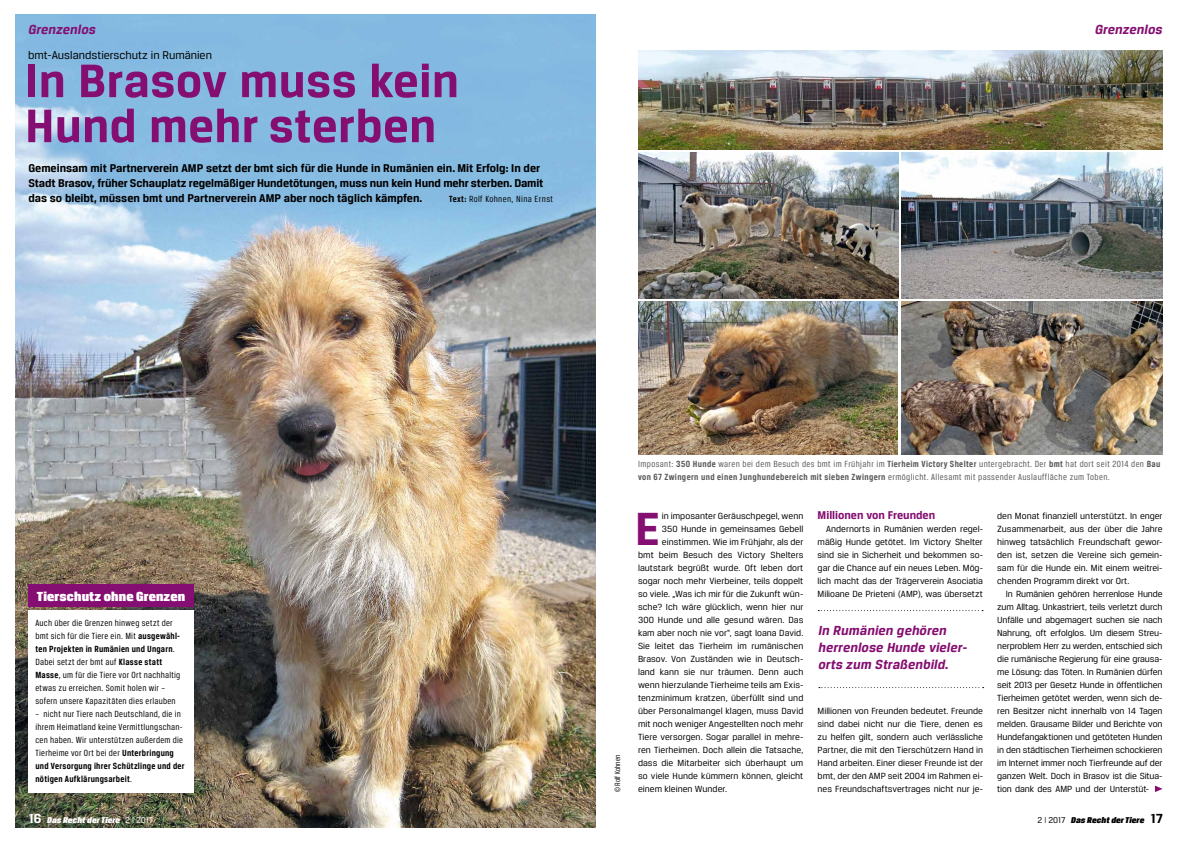
<style>
.page{position:relative;width:1191px;height:842px;background:#fff}
.page>*{position:absolute;margin:0;border:0;box-sizing:border-box;transform-origin:0 0}
.t1{font:700 50px/45px "Breuer Text";letter-spacing:.01em;color:#840e71}
.t2{font:700 49.5px "Breuer Text";color:#840e71}
.t3{font:italic 700 14px/17px "Breuer Text";letter-spacing:.01em;color:#840e71}
.t4{font:14px "Breuer Headline";letter-spacing:.01em;color:#fff}
.t5{font:700 12px/15px "Breuer Text";color:#000}
.t6{font:12px "Breuer Text";color:#000}
.t7{font:700 12px "Breuer Text";color:#840e71}
.t8{font:9.5px/13px "Breuer Text";color:#000;text-align:justify}
.t9{font:9.5px/13px "Breuer Condensed";letter-spacing:.025em;color:#000;scale:1.05 1}
.t10{font:9.5px/13px "Breuer Condensed";letter-spacing:.04em;color:#58585a;scale:1.05 1}
.t11{font:italic 9px "Breuer Headline";letter-spacing:.01em;color:#000}
.t12{font:italic 9px "Breuer Headline";letter-spacing:.01em;color:#fff}
.t13{font:8px "Breuer Condensed";color:#000}
.s1{font-weight:700}
.s2{font-family:"Breuer Text";font-weight:700;font-style:normal;font-size:14px}
.s3{font-family:"Breuer Text";font-style:normal}
.s4{font-family:"Breuer Text";font-style:normal;font-size:7.3px}
</style>
<div class="page">
<img style="left:638px;top:51px;width:524px;height:98px">
<img style="left:638px;top:153px;width:260px;height:145px">
<img style="left:901px;top:153px;width:261px;height:145px">
<img style="left:901px;top:302px;width:261px;height:152px">
<img style="left:638px;top:302px;width:259px;height:152px">
<img style="left:16px;top:14px;width:579px;height:814px">
<svg style="left:818px;top:610px;width:165px;height:1px"></svg>
<svg style="left:819px;top:687px;width:164px;height:1px"></svg>
<div style="left:28px;top:610px;width:166px;height:182px;background:#fff"></div>
<div style="left:28px;top:584px;width:166px;height:23px;background:#840e71"></div>
<svg style="left:1155px;top:786px;width:7px;height:6px"></svg>
<h3 class="t3" style="left:28px;top:21px;width:69px">Grenzenlos</h3>
<p class="t6" style="left:28px;top:49px;width:185px">bmt-Auslandstierschutz in Rumänien</p>
<h1 class="t1" style="left:25px;top:57px;width:435px">In Brasov muss kein<br>Hund mehr sterben</h1>
<p class="t5" style="left:28px;top:160px;width:516px">Gemeinsam mit Partnerverein AMP setzt der bmt sich für die Hunde in Rumänien ein. Mit Erfolg: In der<br>Stadt Brasov, früher Schauplatz regelmäßiger Hundetötungen, muss nun kein Hund mehr sterben. Damit das so bleibt, müssen bmt und Partnerverein AMP aber noch täglich kämpfen.</p>
<p class="t9" style="left:449px;top:192px;width:100px"><span class="s1">Text:</span> Rolf Kohnen, Nina Ernst</p>
<h3 class="t3" style="left:1095px;top:21px;width:69px">Grenzenlos</h3>
<h3 class="t4" style="left:37px;top:589px;width:150px">Tierschutz ohne Grenzen</h3>
<p class="t9" style="left:35px;top:616px;width:139px">Auch über die Grenzen hinweg setzt der bmt sich für die Tiere ein. Mit <span class="s1">ausgewähl&shy;ten Projekten in Rumänien und Ungarn</span>.<br>Dabei setzt der bmt auf <span class="s1">Klasse statt Masse</span>, um für die Tiere vor Ort nachhaltig etwas zu erreichen. Somit holen wir – sofern unsere Kapazitäten dies erlauben</p>
<p class="t9" style="left:35px;top:707px;width:144px">– nicht nur Tiere nach Deutschland, die in ihrem Heimatland keine Vermittlungschan&shy;cen haben. Wir unterstützen außerdem die Tierheime vor Ort bei der <span class="s1">Unterbringung und Versorgung ihrer Schützlinge und der nötigen Aufklärungsarbeit</span>.</p>
<p class="t12" style="left:28px;top:815px;width:126px"><span class="s2">16</span> Das Recht der Tiere <span class="s3">2</span> <span class="s4">|</span> <span class="s3">2017</span></p>
<p class="t13" style="left:613px;top:792px;width:39px;rotate:-90deg">© Rolf Kohnen</p>
<p class="t10" style="left:638px;top:457px;width:499px">Imposant: <span class="s1">350 Hunde</span> waren bei dem Besuch des bmt im Frühjahr im <span class="s1">Tierheim Victory Shelter</span> untergebracht. Der <span class="s1">bmt</span> hat dort seit 2014 den <span class="s1">Bau von 67 Zwingern und einen Junghundebereich mit sieben Zwingern</span> ermöglicht. Allesamt mit passender Auslauffläche zum Toben.</p>
<h2 class="t2" style="left:635px;top:501px;width:26px">E</h2>
<p class="t8" style="left:662px;top:509px;width:143px">in imposanter Geräuschpegel, wenn</p>
<p class="t8" style="left:662px;top:522px;width:143px">350 Hunde in gemeinsames Gebell</p>
<p class="t8" style="left:662px;top:535px;width:143px">einstimmen. Wie im Frühjahr, als der</p>
<p class="t8" style="left:638px;top:548px;width:167px">bmt beim Besuch des Victory Shelters</p>
<p class="t8" style="left:638px;top:561px;width:167px">lautstark begrüßt wurde. Oft leben dort</p>
<p class="t8" style="left:638px;top:574px;width:167px">sogar noch mehr Vierbeiner, teils doppelt</p>
<p class="t8" style="left:638px;top:587px;width:167px">so viele. „Was ich mir für die Zukunft wün-</p>
<p class="t8" style="left:638px;top:600px;width:167px">sche? Ich wäre glücklich, wenn hier nur</p>
<p class="t8" style="left:638px;top:613px;width:167px">300 Hunde und alle gesund wären. Das</p>
<p class="t8" style="left:638px;top:626px;width:167px">kam aber noch nie vor“, sagt Ioana David.</p>
<p class="t8" style="left:638px;top:639px;width:167px">Sie leitet das Tierheim im rumänischen</p>
<p class="t8" style="left:638px;top:652px;width:167px">Brasov. Von Zuständen wie in Deutsch-</p>
<p class="t8" style="left:638px;top:665px;width:167px">land kann sie nur träumen. Denn auch</p>
<p class="t8" style="left:638px;top:678px;width:167px">wenn hierzulande Tierheime teils am Exis-</p>
<p class="t8" style="left:638px;top:691px;width:167px">tenzminimum kratzen, überfüllt sind und</p>
<p class="t8" style="left:638px;top:704px;width:167px">über Personalmangel klagen, muss David</p>
<p class="t8" style="left:638px;top:717px;width:167px">mit noch weniger Angestellten noch mehr</p>
<p class="t8" style="left:638px;top:730px;width:167px">Tiere versorgen. Sogar parallel in mehre-</p>
<p class="t8" style="left:638px;top:743px;width:167px">ren Tierheimen. Doch allein die Tatsache,</p>
<p class="t8" style="left:638px;top:756px;width:167px">dass die Mitarbeiter sich überhaupt um</p>
<p class="t8" style="left:638px;top:769px;width:167px">so viele Hunde kümmern können, gleicht</p>
<p class="t8" style="left:638px;top:782px;width:91px">einem kleinen Wunder.</p>
<p class="t7" style="left:817px;top:508px;width:119px">Millionen von Freunden</p>
<p class="t8" style="left:817px;top:522px;width:167px;text-indent:9px">Andernorts in Rumänien werden regel&shy;mäßig Hunde getötet. Im Victory Shelter sind sie in Sicherheit und bekommen so&shy;gar die Chance auf ein neues Leben. Mög&shy;lich macht das der Trägerverein Asociatia Milioane De Prieteni (AMP), was übersetzt</p>
<h3 class="t3" style="left:818px;top:622px;width:150px">In Rumänien gehören herrenlose Hunde vieler&shy;orts zum Straßenbild.</h3>
<p class="t8" style="left:817px;top:704px;width:167px">Millionen von Freunden bedeutet. Freunde sind dabei nicht nur die Tiere, denen es zu helfen gilt, sondern auch verlässliche Partner, die mit den Tierschützern Hand in Hand arbeiten. Einer dieser Freunde ist der bmt, der den AMP seit 2004 im Rahmen ei&shy;nes Freundschaftsvertrages nicht nur je-</p>
<p class="t8" style="left:997px;top:509px;width:167px">den Monat finanziell unterstützt. In enger Zusammenarbeit, aus der über die Jahre hinweg tatsächlich Freundschaft gewor&shy;den ist, setzen die Vereine sich gemein&shy;sam für die Hunde ein. Mit einem weitrei&shy;chenden Programm direkt vor Ort.</p>
<p class="t8" style="left:997px;top:587px;width:167px;text-indent:9px">In Rumänien gehören herrenlose Hunde zum Alltag. Unkastriert, teils verletzt durch Unfälle und abgemagert suchen sie nach Nahrung, oft erfolglos. Um diesem Streu&shy;nerproblem Herr zu werden, entschied sich die rumänische Regierung für eine grausa&shy;me Lösung: das Töten. In Rumänien dürfen seit 2013 per Gesetz Hunde in öffentlichen Tierheimen getötet werden, wenn sich de&shy;ren Besitzer nicht innerhalb von 14 Tagen melden. Grausame Bilder und Berichte von Hundefangaktionen und getöteten Hunden in den städtischen Tierheimen schockieren im Internet immer noch Tierfreunde auf der ganzen Welt. Doch in Brasov ist die Situa&shy;tion dank des AMP und der Unterstüt-</p>
<p class="t11" style="left:1037px;top:815px;width:126px"><span class="s3">2</span> <span class="s4">|</span> <span class="s3">2017</span> Das Recht der Tiere <span class="s2">17</span></p>
</div>
